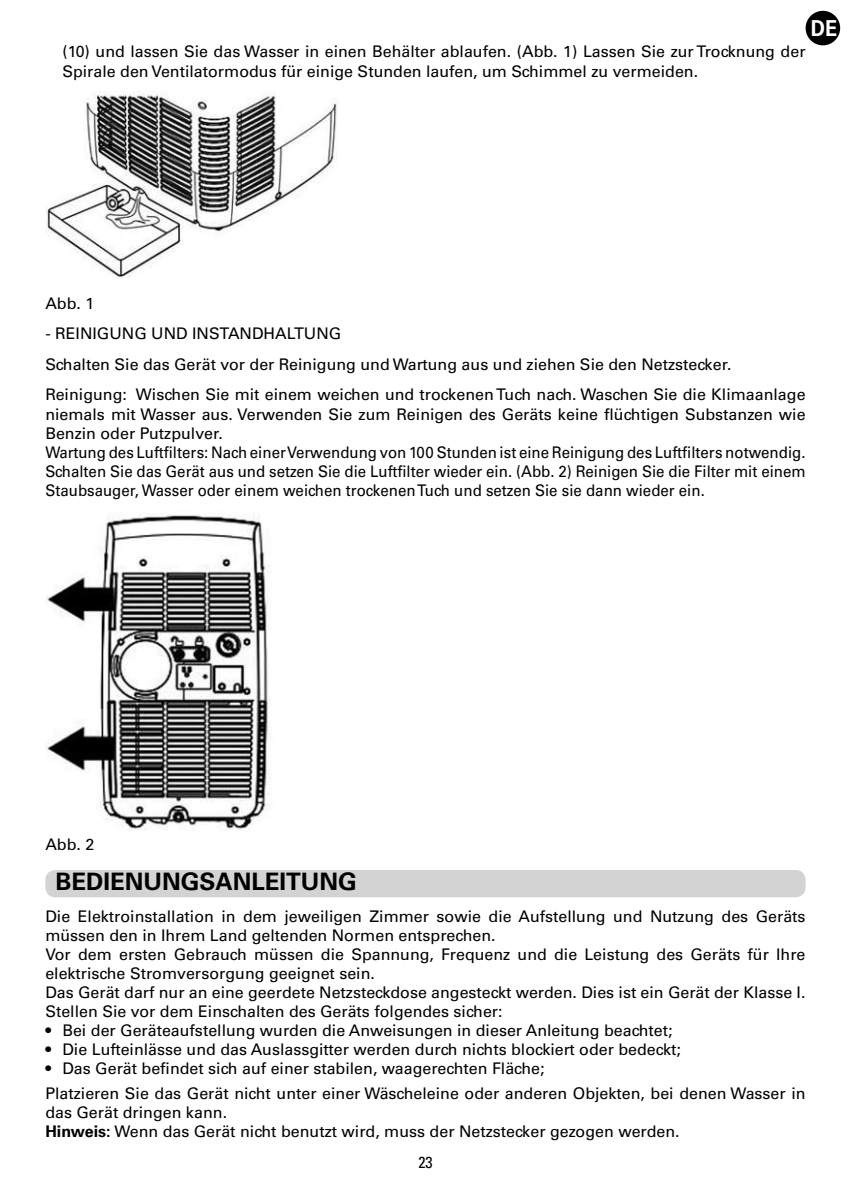
<style>
.page{position:relative;width:851px;height:1191px;background:#fff}
.page>*{position:absolute;margin:0;border:0;box-sizing:border-box;transform-origin:0 0}
.t1{font:700 24px "Univers";color:#000}
.t2{font:700 22px "Univers";color:#fff;scale:.9 1}
.t3{font:16px/19px "Univers";color:#000}
.t4{font:condensed 16px "Univers";color:#000}
.s1{font-weight:700}
</style>
<div class="page">
<div style="left:805px;top:11px;width:35px;height:34px;background:#000;border-radius:50%"></div>
<img style="left:45px;top:91px;width:293px;height:187px">
<img style="left:45px;top:514px;width:224px;height:316px">
<div style="left:45px;top:870px;width:760px;height:27px;background:#d3d3d4;border-radius:10px"></div>
<h2 class="t2" style="left:810px;top:15px;width:31px">DE</h2>
<p class="t3" style="left:62px;top:42px;width:744px">(10) und lassen Sie das Wasser in einen Behälter ablaufen. (Abb. 1) Lassen Sie zur Trocknung der<br>Spirale den Ventilatormodus für einige Stunden laufen, um Schimmel zu vermeiden.</p>
<p class="t3" style="left:45px;top:293px;width:50px">Abb. 1</p>
<p class="t3" style="left:45px;top:318px;width:761px;line-height:30.6px">- REINIGUNG UND INSTANDHALTUNG<br>Schalten Sie das Gerät vor der Reinigung und Wartung aus und ziehen Sie den Netzstecker.<br>Reinigung: Wischen Sie mit einem weichen und trockenen Tuch nach. Waschen Sie die Klimaanlage</p>
<p class="t3" style="left:45px;top:404px;width:761px">niemals mit Wasser aus. Verwenden Sie zum Reinigen des Geräts keine flüchtigen Substanzen wie Benzin oder Putzpulver.<br>Wartung des Luftfilters: Nach einer Verwendung von 100 Stunden ist eine Reinigung des Luftfilters notwendig.<br>Schalten Sie das Gerät aus und setzen Sie die Luftfilter wieder ein. (Abb. 2) Reinigen Sie die Filter mit einem Staubsauger, Wasser oder einem weichen trockenen Tuch und setzen Sie sie dann wieder ein.</p>
<p class="t3" style="left:45px;top:834px;width:50px">Abb. 2</p>
<h1 class="t1" style="left:55px;top:868px;width:303px">BEDIENUNGSANLEITUNG</h1>
<p class="t3" style="left:45px;top:907px;width:761px">Die Elektroinstallation in dem jeweiligen Zimmer sowie die Aufstellung und Nutzung des Geräts müssen den in Ihrem Land geltenden Normen entsprechen.<br>Vor dem ersten Gebrauch müssen die Spannung, Frequenz und die Leistung des Geräts für Ihre elektrische Stromversorgung geeignet sein.<br>Das Gerät darf nur an eine geerdete Netzsteckdose angesteckt werden. Dies ist ein Gerät der Klasse I.<br>Stellen Sie vor dem Einschalten des Geräts folgendes sicher:</p>
<p class="t3" style="left:45px;top:1021px;width:628px">• Bei der Geräteaufstellung wurden die Anweisungen in dieser Anleitung beachtet;</p>
<p class="t3" style="left:45px;top:1040px;width:637px">• Die Lufteinlässe und das Auslassgitter werden durch nichts blockiert oder bedeckt;</p>
<p class="t3" style="left:45px;top:1056px;width:761px;line-height:24.6px">• Das Gerät befindet sich auf einer stabilen, waagerechten Fläche;<br>Platzieren Sie das Gerät nicht unter einer Wäscheleine oder anderen Objekten, bei denen Wasser in</p>
<p class="t3" style="left:45px;top:1102px;width:635px">das Gerät dringen kann.<br><span class="s1">Hinweis:</span> Wenn das Gerät nicht benutzt wird, muss der Netzstecker gezogen werden.</p>
<p class="t4" style="left:418px;top:1152px;width:16px">23</p>
</div>
